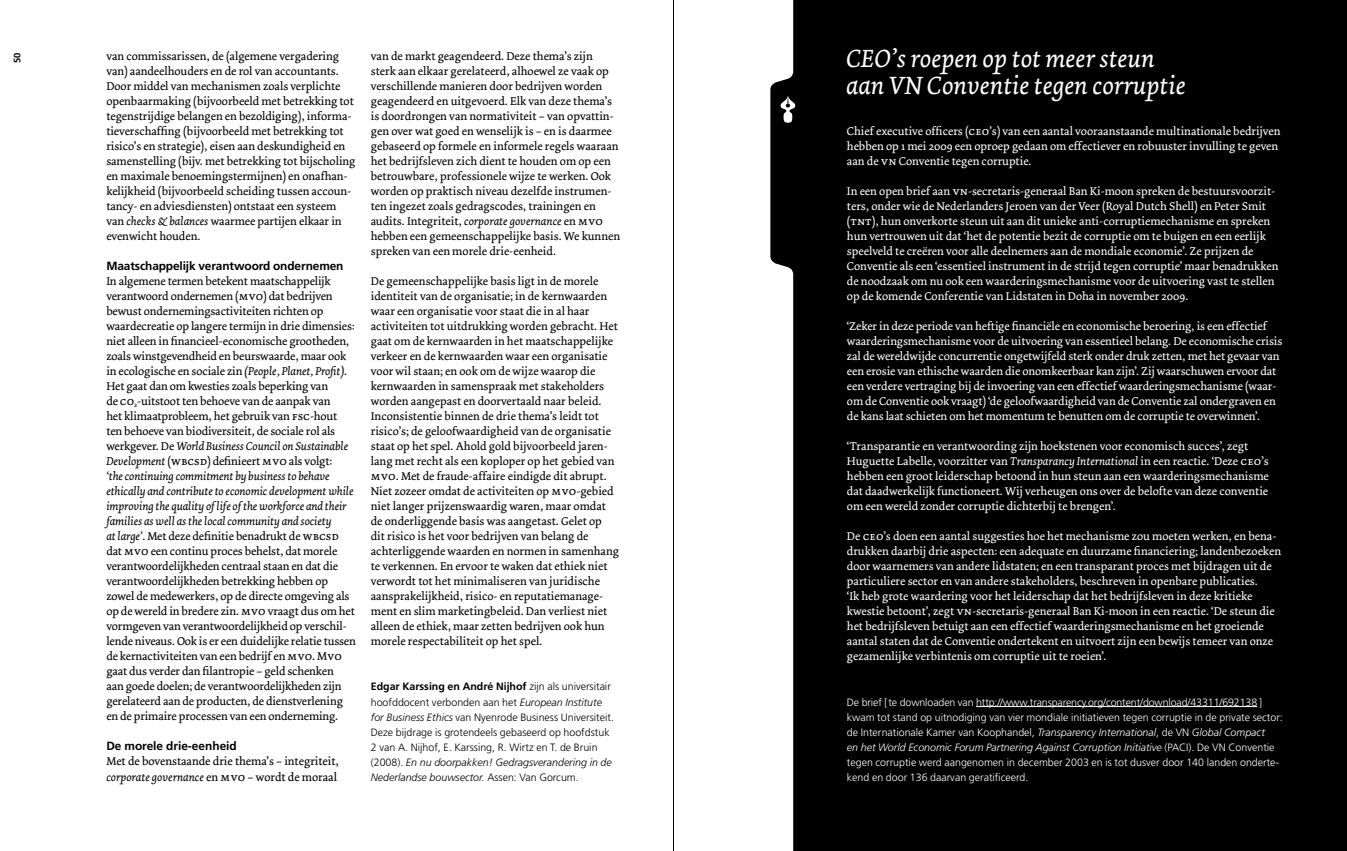
<style>
.page{position:relative;width:1347px;height:851px;background:#fff}
.page>*{position:absolute;margin:0;border:0;box-sizing:border-box;transform-origin:0 0}
.t1{font:italic 26.25px/27.5px "Dolly";color:#fff}
.t2{font:11.88px/15px "Dolly";letter-spacing:-.005em;color:#000}
.t3{font:11.88px/15px "Dolly";color:#fff}
.t4{font:700 11.88px "Frutiger";letter-spacing:-.01em;color:#000}
.t5{font:300 10.62px/15px "Frutiger";color:#fff}
.t6{font:300 10.62px/15px "Frutiger";color:#000}
.t7{font:700 9.38px "Frutiger";color:#000}
.s1{font-style:italic}
.s2{font-family:"Dolly Small Caps"}
.s3{font-weight:700}
</style>
<div class="page">
<div style="left:770px;top:0;width:576px;height:850px;background:#000"></div>
<hr style="left:976px;top:706px;width:281px;height:1px;background:#fff">
<svg style="left:780px;top:95px;width:15px;height:28px"></svg>
<hr style="left:673px;top:0;width:1px;height:850px;background:#000">
<p class="t7" style="left:12px;top:63px;width:12px;rotate:-90deg">50</p>
<p class="t2" style="left:106px;top:49px;width:251px">van commissarissen, de (algemene vergadering van) aandeelhouders en de rol van accountants.<br>Door middel van mechanismen zoals verplichte openbaarmaking (bijvoorbeeld met betrekking tot tegenstrijdige belangen en bezoldiging), informa&shy;tieverschaffing (bijvoorbeeld met betrekking tot risico’s en strategie), eisen aan deskundigheid en samenstelling (bijv. met betrekking tot bijscholing en maximale benoemingstermijnen) en onafhan&shy;kelijkheid (bijvoorbeeld scheiding tussen accoun&shy;tancy- en adviesdiensten) ontstaat een systeem van <span class="s1">checks &amp; balances</span> waarmee partijen elkaar in evenwicht houden.</p>
<p class="t4" style="left:106px;top:259px;width:239px">Maatschappelijk verantwoord ondernemen</p>
<p class="t2" style="left:106px;top:274px;width:251px">In algemene termen betekent maatschappelijk verantwoord ondernemen (<span class="s2">mvo</span>) dat bedrijven bewust ondernemingsactiviteiten richten op waardecreatie op langere termijn in drie dimensies: niet alleen in financieel-economische grootheden, zoals winstgevendheid en beurswaarde, maar ook in ecologische en sociale zin <span class="s1">(People, Planet, Profit)</span>.<br>Het gaat dan om kwesties zoals beperking van<br>de <span class="s2">co</span><sub>2</sub>-uitstoot ten behoeve van de aanpak van<br>het klimaatprobleem, het gebruik van <span class="s2">fsc</span>-hout ten behoeve van biodiversiteit, de sociale rol als werkgever. De <span class="s1">World Business Council on Sustainable Development</span> (<span class="s2">wbcsd</span>) definieert <span class="s2">mvo</span> als volgt:<br><span class="s1">‘the continuing commitment by business to behave ethically and contribute to economic development while improving the quality of life of the workforce and their families as well as the local community and society<br>at large’</span>. Met deze definitie benadrukt de <span class="s2">wbcsd </span>dat <span class="s2">mvo</span> een continu proces behelst, dat morele verantwoordelijkheden centraal staan en dat die verantwoordelijkheden betrekking hebben op zowel de medewerkers, op de directe omgeving als op de wereld in bredere zin. <span class="s2">mvo</span> vraagt dus om het vormgeven van verantwoordelijkheid op verschil&shy;lende niveaus. Ook is er een duidelijke relatie tussen de kernactiviteiten van een bedrijf en <span class="s2">mvo</span>. <span class="s2">Mvo </span>gaat dus verder dan filantropie – geld schenken<br>aan goede doelen; de verantwoordelijkheden zijn gerelateerd aan de producten, de dienstverlening en de primaire processen van een onderneming.</p>
<p class="t4" style="left:106px;top:739px;width:132px">De morele drie-eenheid</p>
<p class="t2" style="left:106px;top:754px;width:234px">Met de bovenstaande drie thema’s – integriteit, <span class="s1">corporate governance</span> en <span class="s2">mvo</span> – wordt de moraal</p>
<p class="t2" style="left:371px;top:49px;width:251px">van de markt geagendeerd. Deze thema’s zijn sterk aan elkaar gerelateerd, alhoewel ze vaak op verschillende manieren door bedrijven worden geagendeerd en uitgevoerd. Elk van deze thema’s is doordrongen van normativiteit – van opvattin&shy;gen over wat goed en wenselijk is – en is daarmee gebaseerd op formele en informele regels waaraan het bedrijfsleven zich dient te houden om op een betrouwbare, professionele wijze te werken. Ook worden op praktisch niveau dezelfde instrumen&shy;ten ingezet zoals gedragscodes, trainingen en audits. Integriteit, <span class="s1">corporate governance</span> en <span class="s2">mvo </span>hebben een gemeenschappelijke basis. We kunnen spreken van een morele drie-eenheid.</p>
<p class="t2" style="left:371px;top:274px;width:250px">De gemeenschappelijke basis ligt in de morele identiteit van de organisatie; in de kernwaarden waar een organisatie voor staat die in al haar activiteiten tot uitdrukking worden gebracht. Het gaat om de kernwaarden in het maatschappelijke verkeer en de kernwaarden waar een organisatie voor wil staan; en ook om de wijze waarop die kernwaarden in samenspraak met stakeholders worden aangepast en doorvertaald naar beleid.<br>Inconsistentie binnen de drie thema’s leidt tot risico’s; de geloofwaardigheid van de organisatie staat op het spel. Ahold gold bijvoorbeeld jaren&shy;lang met recht als een koploper op het gebied van <span class="s2">mvo</span>. Met de fraude-affaire eindigde dit abrupt.<br>Niet zozeer omdat de activiteiten op <span class="s2">mvo</span>-gebied niet langer prijzenswaardig waren, maar omdat de onderliggende basis was aangetast. Gelet op<br>dit risico is het voor bedrijven van belang de achterliggende waarden en normen in samenhang te verkennen. En ervoor te waken dat ethiek niet verwordt tot het minimaliseren van juridische aansprakelijkheid, risico- en reputatiemanage&shy;ment en slim marketingbeleid. Dan verliest niet alleen de ethiek, maar zetten bedrijven ook hun morele respectabiliteit op het spel.</p>
<p class="t6" style="left:371px;top:679px;width:245px"><span class="s3">Edgar Karssing en André Nijhof</span> zijn als universitair hoofddocent verbonden aan het <span class="s1">European Institute for Business Ethics</span> van Nyenrode Business Universiteit.<br>Deze bijdrage is grotendeels gebaseerd op hoofdstuk 2 van A. Nijhof, E. Karssing, R. Wirtz en T. de Bruin (2008). <span class="s1">En nu doorpakken! Gedragsverandering in de Nederlandse bouwsector.</span> Assen: Van Gorcum.</p>
<h1 class="t1" style="left:846px;top:45px;width:341px">CEO’s roepen op tot meer steun aan VN Conventie tegen corruptie</h1>
<p class="t3" style="left:847px;top:124px;width:435px">Chief executive officers (<span class="s2">ceo</span>’s) van een aantal vooraanstaande multinationale bedrijven hebben op 1 mei 2009 een oproep gedaan om effectiever en robuuster invulling te geven aan de <span class="s2">vn</span> Conventie tegen corruptie.</p>
<p class="t3" style="left:847px;top:184px;width:433px">In een open brief aan <span class="s2">vn</span>-secretaris-generaal Ban Ki-moon spreken de bestuursvoorzit&shy;ters, onder wie de Nederlanders Jeroen van der Veer (Royal Dutch Shell) en Peter Smit <span class="s2">(tnt)</span>, hun onverkorte steun uit aan dit unieke anti-corruptiemechanisme en spreken hun vertrouwen uit dat ‘het de potentie bezit de corruptie om te buigen en een eerlijk speelveld te creëren voor alle deelnemers aan de mondiale economie’. Ze prijzen de Conventie als een ‘essentieel instrument in de strijd tegen corruptie’ maar benadrukken de noodzaak om nu ook een waarderingsmechanisme voor de uitvoering vast te stellen op de komende Conferentie van Lidstaten in Doha in november 2009.</p>
<p class="t3" style="left:847px;top:319px;width:437px">‘Zeker in deze periode van heftige financiële en economische beroering, is een effectief waarderingsmechanisme voor de uitvoering van essentieel belang. De economische crisis zal de wereldwijde concurrentie ongetwijfeld sterk onder druk zetten, met het gevaar van een erosie van ethische waarden die onomkeerbaar kan zijn’. Zij waarschuwen ervoor dat een verdere vertraging bij de invoering van een effectief waarderingsmechanisme (waar&shy;om de Conventie ook vraagt) ‘de geloofwaardigheid van de Conventie zal ondergraven en de kans laat schieten om het momentum te benutten om de corruptie te overwinnen’.</p>
<p class="t3" style="left:847px;top:439px;width:423px">‘Transparantie en verantwoording zijn hoekstenen voor economisch succes’, zegt Huguette Labelle, voorzitter van <span class="s1">Transparancy International</span> in een reactie. ‘Deze <span class="s2">ceo</span>’s hebben een groot leiderschap betoond in hun steun aan een waarderingsmechanisme dat daadwerkelijk functioneert. Wij verheugen ons over de belofte van deze conventie om een wereld zonder corruptie dichterbij te brengen’.</p>
<p class="t3" style="left:847px;top:529px;width:435px">De <span class="s2">ceo</span>’s doen een aantal suggesties hoe het mechanisme zou moeten werken, en bena&shy;drukken daarbij drie aspecten: een adequate en duurzame financiering; landenbezoeken door waarnemers van andere lidstaten; en een transparant proces met bijdragen uit de particuliere sector en van andere stakeholders, beschreven in openbare publicaties.<br>‘Ik heb grote waardering voor het leiderschap dat het bedrijfsleven in deze kritieke kwestie betoont’, zegt <span class="s2">vn</span>-secretaris-generaal Ban Ki-moon in een reactie. ‘De steun die het bedrijfsleven betuigt aan een effectief waarderingsmechanisme en het groeiende aantal staten dat de Conventie ondertekent en uitvoert zijn een bewijs temeer van onze gezamenlijke verbintenis om corruptie uit te roeien’.</p>
<p class="t5" style="left:847px;top:694px;width:437px">De brief [ te downloaden van http://www.transparency.org/content/download/43311/692138 ] kwam tot stand op uitnodiging van vier mondiale initiatieven tegen corruptie in de private sector: de Internationale Kamer van Koophandel, <span class="s1">Transparency International</span>, de VN <span class="s1">Global Compact<br>en het World Economic Forum Partnering Against Corruption Initiative</span> (PACI). De VN Conventie tegen corruptie werd aangenomen in december 2003 en is tot dusver door 140 landen onderte&shy;kend en door 136 daarvan geratificeerd.</p>
</div>
